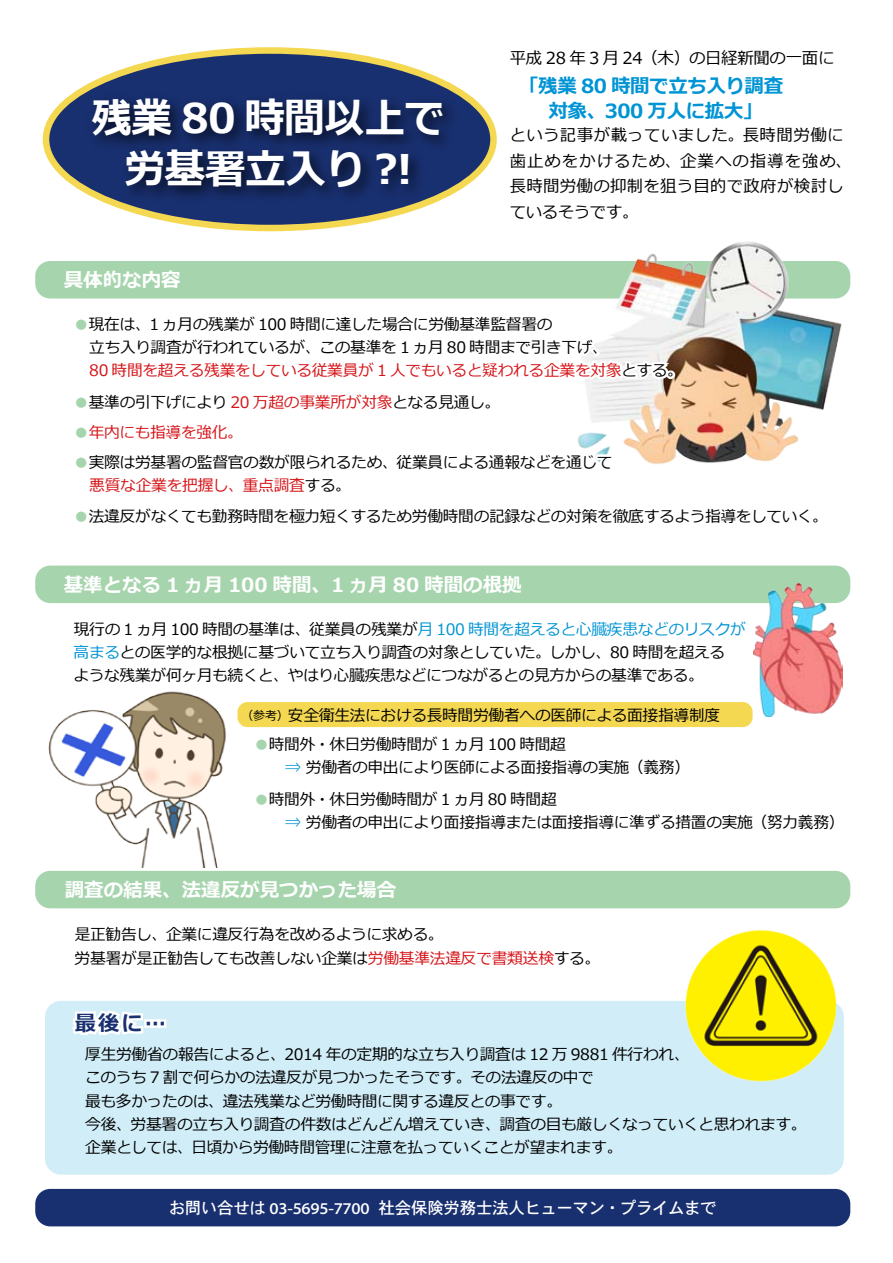
<style>
.page{position:relative;width:893px;height:1263px;background:#fff}
.page>*{position:absolute;margin:0;border:0;box-sizing:border-box;transform-origin:0 0}
.t1{font:700 40.95px/51px "Meiryo";letter-spacing:-.02em;color:#fff;text-align:center}
.t2{font:700 21.15px "Meiryo";color:#193070}
.t3{font:700 19.5px "Meiryo";color:#fff}
.t4{font:700 19.5px/25.5px "Meiryo";letter-spacing:-.02em;color:#0094d4}
.t5{font:16.5px/25.5px "Meiryo";letter-spacing:.015em;color:#000}
.t6{font:16.5px "Heisei Kaku Go Std W5";letter-spacing:-.015em;color:#fff}
.t7{font:16.5px "Meiryo";letter-spacing:-.02em;color:#000}
.t8{font:15.75px/23.2px "Meiryo";letter-spacing:-.02em;color:#000}
.t9{font:15.75px "Meiryo";letter-spacing:-.02em;color:#d51519}
.s1{color:#a5d4ad}
.s2{color:#d51519}
.s3{color:#0094d4}
.s4{font-size:12px}
</style>
<div class="page">
<div style="left:35px;top:1189px;width:815px;height:37px;background:#193070;border-radius:15px"></div>
<div style="left:45px;top:1001px;width:799px;height:174px;background:#d1edf7;border-radius:16px"></div>
<div style="left:35px;top:261px;width:815px;height:38px;background:#a5d4ad;border-radius:15px"></div>
<div style="left:35px;top:566px;width:815px;height:37px;background:#a5d4ad;border-radius:15px"></div>
<div style="left:237px;top:702px;width:516px;height:25px;background:#f5d851;border-radius:10px"></div>
<div style="left:35px;top:871px;width:815px;height:37px;background:#a5d4ad;border-radius:15px"></div>
<div style="left:46px;top:50px;width:448px;height:178px;background:#193070;border-radius:50%"></div>
<div style="left:43px;top:47px;width:454px;height:184px;border:7px solid #f5d851;border-radius:50%"></div>
<img style="left:81px;top:86px;width:385px;height:138px">
<svg style="left:72px;top:1010px;width:72px;height:25px"></svg>
<div style="left:158px;top:1019px;width:8px;height:9px;border:5px solid #fff"></div>
<div style="left:151px;top:1019px;width:8px;height:9px;border:5px solid #fff"></div>
<div style="left:144px;top:1019px;width:8px;height:9px;border:5px solid #fff"></div>
<img style="left:648px;top:241px;width:203px;height:166px">
<svg style="left:70px;top:257px;width:754px;height:309px"></svg>
<img style="left:685px;top:930px;width:159px;height:152px">
<img style="left:753px;top:583px;width:90px;height:133px">
<img style="left:48px;top:691px;width:178px;height:177px">
<h1 class="t1" style="left:91px;top:95px;width:356px">残業 80 時間以上で労基署立入り ?!</h1>
<p class="t3" style="left:64px;top:266px;width:119px">具体的な内容</p>
<p class="t7" style="left:510px;top:47px;width:326px">平成 28 年 3 月 24（木）の日経新聞の一面に</p>
<p class="t4" style="left:510px;top:74px;width:275px">　「残業 80 時間で立ち入り調査　　対象、300 万人に拡大」</p>
<p class="t5" style="left:510px;top:123px;width:344px">という記事が載っていました。長時間労働に歯止めをかけるため、企業への指導を強め、長時間労働の抑制を狙う目的で政府が検討しているそうです。</p>
<p class="t8" style="left:73px;top:313px;width:611px"><span class="s1">●</span>現在は、1 ヵ月の残業が 100 時間に達した場合に労働基準監督署の<br>　立ち入り調査が行われているが、この基準を 1 ヵ月 80 時間まで引き下げ、<br><span class="s2">　80 時間を超える残業をしている従業員が 1 人でもいると疑われる企業を対象</span>とする。</p>
<p class="t8" style="left:73px;top:391px;width:428px"><span class="s1">●</span>基準の引下げにより <span class="s2">20 万超の事業所が対象</span>となる見通し。</p>
<p class="t9" style="left:73px;top:421px;width:171px"><span class="s1">●</span>年内にも指導を強化。</p>
<p class="t8" style="left:89px;top:451px;width:525px;text-indent:-16px"><span class="s1">●</span>実際は労基署の監督官の数が限られるため、従業員による通報などを通じて<span class="s2">悪質な企業を把握し、重点調査</span>する。</p>
<p class="t8" style="left:73px;top:506px;width:756px"><span class="s1">●</span>法違反がなくても勤務時間を極力短くするため労働時間の記録などの対策を徹底するよう指導をしていく。</p>
<p class="t3" style="left:64px;top:572px;width:459px">基準となる 1 ヵ月 100 時間、1 ヵ月 80 時間の根拠</p>
<p class="t8" style="left:74px;top:618px;width:674px">現行の 1 ヵ月 100 時間の基準は、従業員の残業が<span class="s3">月 100 時間を超えると心臓疾患などのリスクが高まる</span>との医学的な根拠に基づいて立ち入り調査の対象としていた。しかし、80 時間を超える<br>ような残業が何ヶ月も続くと、やはり心臓疾患などにつながるとの見方からの基準である。</p>
<p class="t8" style="left:242px;top:705px;width:480px"><span class="s4">（参考）</span>安全衛生法における長時間労働者への医師による面接指導制度</p>
<p class="t8" style="left:254px;top:733px;width:438px"><span class="s1">●</span>時間外・休日労働時間が 1 ヵ月 100 時間超<br>　　<span class="s3">⇒</span> 労働者の申出により医師による面接指導の実施（義務）</p>
<p class="t8" style="left:254px;top:788px;width:592px"><span class="s1">●</span>時間外・休日労働時間が 1 ヵ月 80 時間超<br>　　<span class="s3">⇒</span> 労働者の申出により面接指導または面接指導に準ずる措置の実施（努力義務）</p>
<p class="t3" style="left:65px;top:876px;width:333px">調査の結果、法違反が見つかった場合</p>
<p class="t8" style="left:75px;top:923px;width:527px;line-height:24px">是正勧告し、企業に違反行為を改めるように求める。<br>労基署が是正勧告しても改善しない企業は<span class="s2">労働基準法違反で書類送検</span>する。</p>
<h2 class="t2" style="left:75px;top:1008px;width:93px">最後に…</h2>
<p class="t8" style="left:85px;top:1044px;width:723px">厚生労働省の報告によると、2014 年の定期的な立ち入り調査は 12 万 9881 件行われ、<br>このうち 7 割で何らかの法違反が見つかったそうです。その法違反の中で<br>最も多かったのは、違法残業など労働時間に関する違反との事です。<br>今後、労基署の立ち入り調査の件数はどんどん増えていき、調査の目も厳しくなっていくと思われます。企業としては、日頃から労働時間管理に注意を払っていくことが望まれます。</p>
<p class="t6" style="left:169px;top:1197px;width:550px">お問い合せは 03-5695-7700 社会保険労務士法人ヒューマン・プライムまで</p>
</div>
